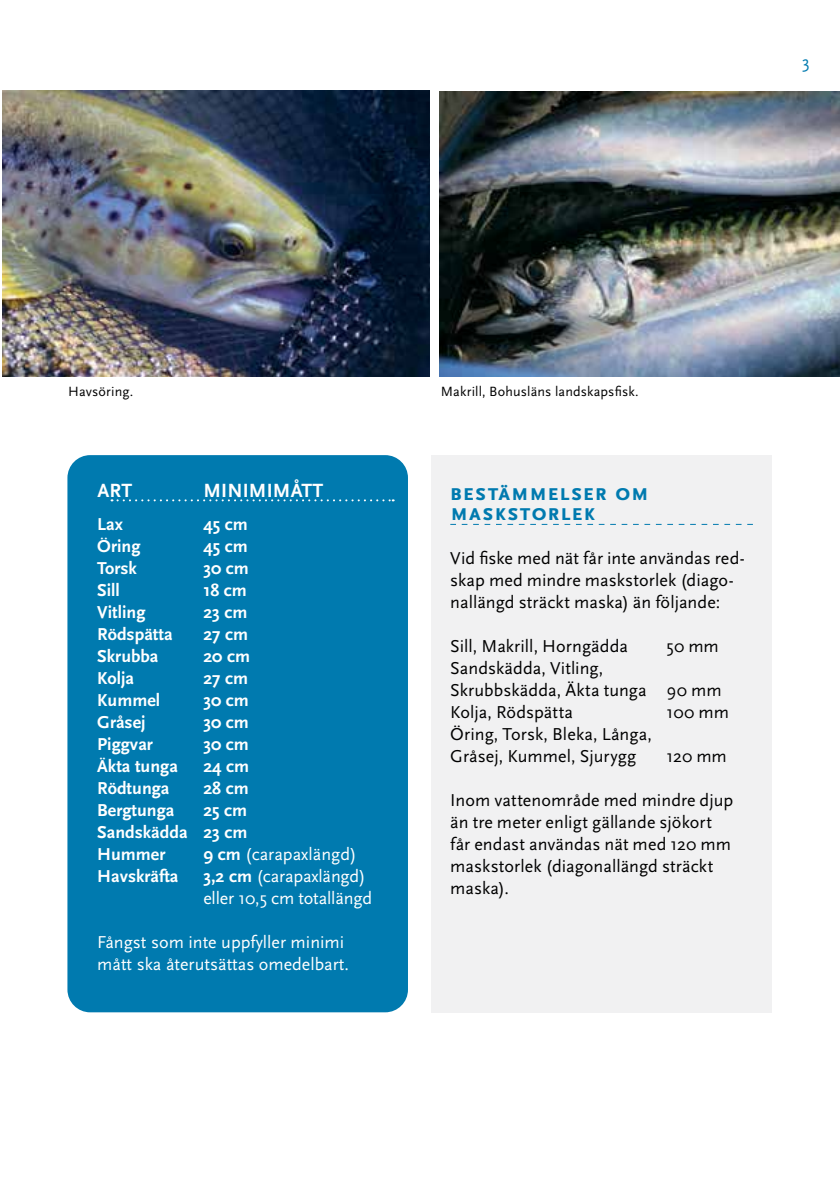
<style>
.page{position:relative;width:840px;height:1191px;background:#fff}
.page>*{position:absolute;margin:0;border:0;box-sizing:border-box;transform-origin:0 0}
.t1{font:700 24px/20px "Scala Sans Pro";letter-spacing:.025em;color:#007aaf}
.t2{font:700 20px "Scala Sans Pro";letter-spacing:.01em;color:#fff}
.t3{font:18px/22px "Scala Sans Pro";color:#000}
.t4{font:700 18px/22px "Scala Sans Pro";color:#fff;text-align:justify}
.t5{font:18px/22px "Scala Sans Pro";color:#fff}
.t6{font:18px "Scala Sans Pro";color:#007aaf}
.t7{font:14px "Scala Sans Pro";letter-spacing:.01em;color:#000}
.s1{font-weight:700}
</style>
<div class="page">
<div style="left:431px;top:455px;width:340px;height:557px;background:#f1f1f2"></div>
<svg style="left:450px;top:524px;width:302px;height:1px"></svg>
<img style="left:439px;top:91px;width:400px;height:285px">
<img style="left:2px;top:91px;width:427px;height:285px">
<div style="left:67px;top:455px;width:341px;height:557px;background:#007aaf;border-radius:23px"></div>
<svg style="left:111px;top:499px;width:282px;height:2px"></svg>
<p class="t6" style="left:801px;top:52px;width:9px">3</p>
<p class="t7" style="left:68px;top:383px;width:67px">Havsöring.</p>
<p class="t7" style="left:440px;top:383px;width:199px">Makrill, Bohusläns landskapsfsk.</p>
<p class="t2" style="left:97px;top:479px;width:36px">ART</p>
<p class="t2" style="left:203px;top:479px;width:121px">MINIMIMÅTT</p>
<p class="t4" style="left:97px;top:513px;width:27px">Lax</p>
<p class="t4" style="left:203px;top:513px;width:46px">45 cm</p>
<p class="t4" style="left:97px;top:535px;width:45px">Öring</p>
<p class="t4" style="left:203px;top:535px;width:46px">45 cm</p>
<p class="t4" style="left:97px;top:557px;width:41px">Torsk</p>
<p class="t4" style="left:203px;top:557px;width:47px">30 cm</p>
<p class="t4" style="left:97px;top:579px;width:24px">Sill</p>
<p class="t4" style="left:203px;top:579px;width:45px">18 cm</p>
<p class="t4" style="left:97px;top:601px;width:50px">Vitling</p>
<p class="t4" style="left:203px;top:601px;width:46px">23 cm</p>
<p class="t4" style="left:97px;top:623px;width:77px">Rödspätta</p>
<p class="t4" style="left:203px;top:623px;width:46px">27 cm</p>
<p class="t4" style="left:97px;top:645px;width:63px">Skrubba</p>
<p class="t4" style="left:203px;top:645px;width:48px">20 cm</p>
<p class="t4" style="left:97px;top:667px;width:38px">Kolja</p>
<p class="t4" style="left:203px;top:667px;width:46px">27 cm</p>
<p class="t4" style="left:97px;top:689px;width:64px">Kummel</p>
<p class="t4" style="left:203px;top:689px;width:47px">30 cm</p>
<p class="t4" style="left:97px;top:711px;width:50px">Gråsej</p>
<p class="t4" style="left:203px;top:711px;width:47px">30 cm</p>
<p class="t4" style="left:97px;top:733px;width:57px">Piggvar</p>
<p class="t4" style="left:203px;top:733px;width:47px">30 cm</p>
<p class="t4" style="left:97px;top:755px;width:82px">Äkta tunga</p>
<p class="t4" style="left:203px;top:755px;width:47px">24 cm</p>
<p class="t4" style="left:97px;top:777px;width:74px">Rödtunga</p>
<p class="t4" style="left:203px;top:777px;width:47px">28 cm</p>
<p class="t4" style="left:97px;top:799px;width:79px">Bergtunga</p>
<p class="t4" style="left:97px;top:799px;width:152px;text-indent:106px">25 cm Sandskädda 23 cm Hummer</p>
<p class="t5" style="left:203px;top:843px;width:155px"><span class="s1">9 cm</span> (carapaxlängd)</p>
<p class="t4" style="left:97px;top:865px;width:83px">Havskräfta</p>
<p class="t5" style="left:203px;top:865px;width:170px"><span class="s1">3,2 cm</span> (carapaxlängd) eller 10,5 cm totallängd</p>
<p class="t5" style="left:97px;top:931px;width:253px">Fångst som inte uppfyller minimi mått ska återutsättas omedelbart.</p>
<p class="t1" style="left:450px;top:482px;width:200px">bestämmelser om maskstorlek</p>
<p class="t3" style="left:450px;top:547px;width:296px">Vid fske med nät får inte användas red&shy;skap med mindre maskstorlek (diago&shy;nallängd sträckt maska) än följande:</p>
<p class="t3" style="left:450px;top:635px;width:179px">Sill, Makrill, Horngädda</p>
<p class="t3" style="left:666px;top:635px;width:54px">50 mm</p>
<p class="t3" style="left:450px;top:657px;width:272px">Sandskädda, Vitling,<br>Skrubbskädda, Äkta tunga 90 mm<br>Kolja, Rödspätta</p>
<p class="t3" style="left:666px;top:701px;width:64px">100 mm</p>
<p class="t3" style="left:450px;top:723px;width:203px">Öring, Torsk, Bleka, Långa,<br>Gråsej, Kummel, Sjurygg</p>
<p class="t3" style="left:666px;top:745px;width:62px">120 mm</p>
<p class="t3" style="left:450px;top:789px;width:284px">Inom vattenområde med mindre djup än tre meter enligt gällande sjökort får endast användas nät med 120 mm maskstorlek (diagonallängd sträckt maska).</p>
</div>
